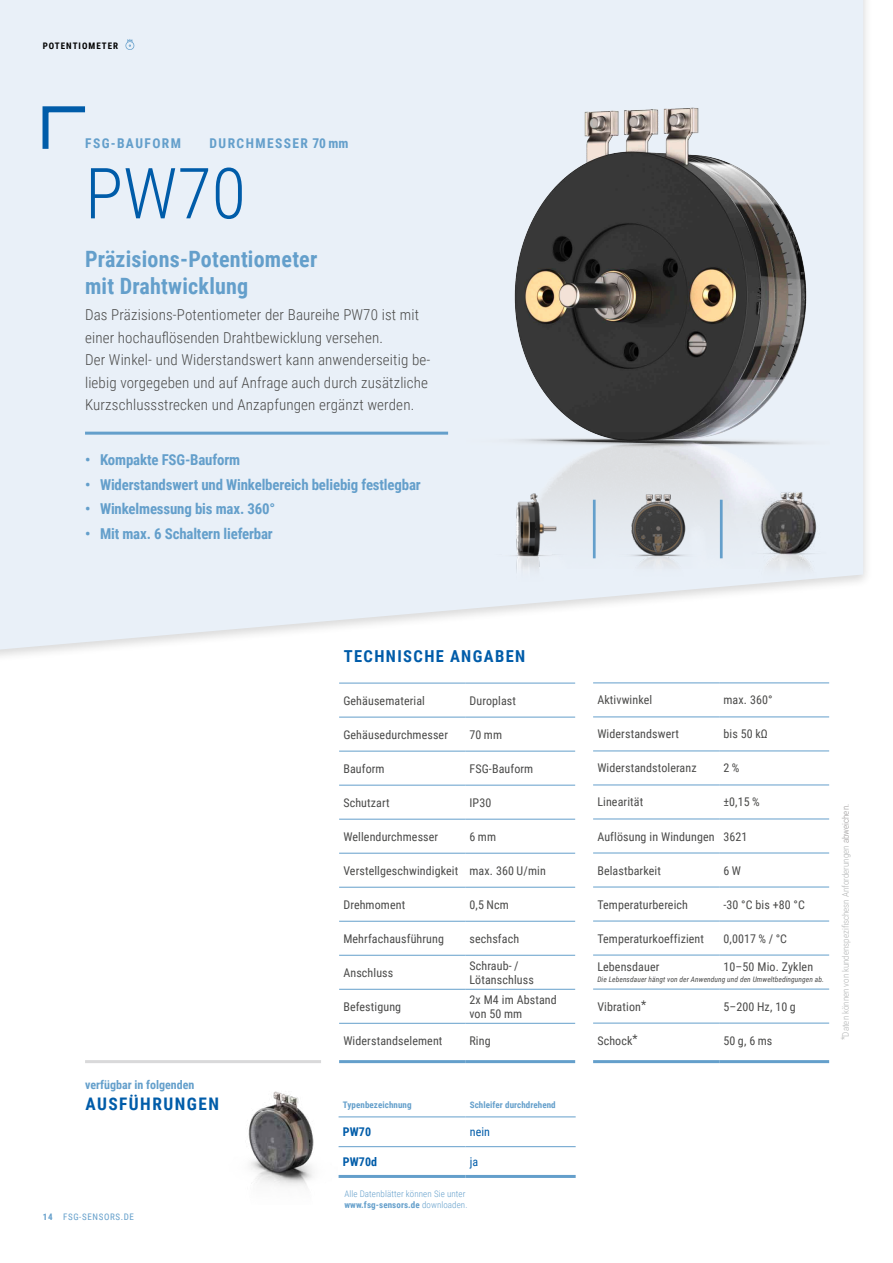
<style>
.page{position:relative;width:893px;height:1263px;background:#fff}
.page>*{position:absolute;margin:0;border:0;box-sizing:border-box;transform-origin:0 0}
.t1{font:300 70.5px "Roboto Condensed";color:#005ca9}
.t2{font:700 22.5px/27px "Roboto Condensed";letter-spacing:.01em;color:#649fcb}
.t3{font:700 17.25px "Roboto Condensed";letter-spacing:.085em;color:#005ca9}
.t4{font:700 16.5px "Roboto Condensed";letter-spacing:.085em;color:#005ca9}
.t5{font:300 15px/22.5px "Roboto Condensed";letter-spacing:.01em;color:#4a4a49}
.t6{font:700 15px "Roboto Condensed";letter-spacing:-.01em;color:#649fcb}
.t7{font:700 13.5px "Roboto Condensed";letter-spacing:.105em;color:#649fcb}
.t8{font:12px/14.4px "Roboto Condensed";letter-spacing:.01em;color:#4a4a49}
.t9{font:700 12px "Roboto Condensed";color:#649fcb}
.t10{font:700 12px "Roboto Condensed";letter-spacing:.01em;color:#005ca9}
.t11{font:12px "Roboto Condensed";letter-spacing:.01em;color:#005ca9}
.t12{font:300 9px/10.8px "Roboto Condensed";letter-spacing:.01em;color:#649fcb}
.t13{font:300 9px "Roboto Condensed";color:#b0b2b2}
.t14{font:700 9px "Roboto Condensed";letter-spacing:.01em;color:#649fcb}
.t15{font:9px "Roboto Condensed";letter-spacing:.075em;color:#649fcb}
.t16{font:700 9px "Roboto Condensed";letter-spacing:.115em;color:#000}
.t17{font:italic 7.5px "Roboto Condensed";letter-spacing:.01em;color:#4a4a49}
.s1{font-weight:700}
.s2{color:#9a9797}
</style>
<div class="page">
<div style="left:0;top:0;width:872px;height:663px;background:#000;opacity:.15"></div>
<svg style="left:0;top:0;width:863px;height:649px;background:#eaf0f8"></svg>
<img style="left:467px;top:106px;width:362px;height:463px">
<hr style="left:85px;top:432px;width:363px;height:3px;background:#649fcb">
<hr style="left:339px;top:751px;width:126px;height:1px;background:#649fcb">
<hr style="left:465px;top:751px;width:110px;height:1px;background:#649fcb">
<hr style="left:339px;top:785px;width:126px;height:1px;background:#649fcb">
<hr style="left:465px;top:785px;width:110px;height:1px;background:#649fcb">
<hr style="left:339px;top:819px;width:126px;height:1px;background:#649fcb">
<hr style="left:465px;top:819px;width:110px;height:1px;background:#649fcb">
<hr style="left:339px;top:853px;width:126px;height:1px;background:#649fcb">
<hr style="left:465px;top:853px;width:110px;height:1px;background:#649fcb">
<hr style="left:339px;top:887px;width:126px;height:1px;background:#649fcb">
<hr style="left:465px;top:887px;width:110px;height:1px;background:#649fcb">
<hr style="left:339px;top:921px;width:126px;height:1px;background:#649fcb">
<hr style="left:465px;top:921px;width:110px;height:1px;background:#649fcb">
<hr style="left:339px;top:1023px;width:126px;height:1px;background:#649fcb">
<hr style="left:465px;top:1023px;width:110px;height:1px;background:#649fcb">
<hr style="left:339px;top:683px;width:126px;height:1px;background:#649fcb">
<hr style="left:465px;top:683px;width:110px;height:1px;background:#649fcb">
<hr style="left:339px;top:717px;width:126px;height:1px;background:#649fcb">
<hr style="left:465px;top:717px;width:110px;height:1px;background:#649fcb">
<hr style="left:339px;top:955px;width:126px;height:1px;background:#649fcb">
<hr style="left:465px;top:955px;width:110px;height:1px;background:#649fcb">
<hr style="left:339px;top:989px;width:126px;height:1px;background:#649fcb">
<hr style="left:465px;top:989px;width:110px;height:1px;background:#649fcb">
<hr style="left:339px;top:1060px;width:126px;height:3px;background:#649fcb">
<hr style="left:465px;top:1060px;width:110px;height:3px;background:#649fcb">
<hr style="left:593px;top:683px;width:126px;height:1px;background:#649fcb">
<hr style="left:719px;top:683px;width:110px;height:1px;background:#649fcb">
<hr style="left:593px;top:717px;width:126px;height:1px;background:#649fcb">
<hr style="left:719px;top:717px;width:110px;height:1px;background:#649fcb">
<hr style="left:593px;top:1023px;width:126px;height:1px;background:#649fcb">
<hr style="left:719px;top:1023px;width:110px;height:1px;background:#649fcb">
<hr style="left:593px;top:751px;width:126px;height:1px;background:#649fcb">
<hr style="left:719px;top:751px;width:110px;height:1px;background:#649fcb">
<hr style="left:593px;top:785px;width:126px;height:1px;background:#649fcb">
<hr style="left:719px;top:785px;width:110px;height:1px;background:#649fcb">
<hr style="left:593px;top:819px;width:126px;height:1px;background:#649fcb">
<hr style="left:719px;top:819px;width:110px;height:1px;background:#649fcb">
<hr style="left:593px;top:853px;width:126px;height:1px;background:#649fcb">
<hr style="left:719px;top:853px;width:110px;height:1px;background:#649fcb">
<hr style="left:593px;top:921px;width:126px;height:1px;background:#649fcb">
<hr style="left:719px;top:921px;width:110px;height:1px;background:#649fcb">
<hr style="left:593px;top:989px;width:126px;height:1px;background:#649fcb">
<hr style="left:719px;top:989px;width:110px;height:1px;background:#649fcb">
<hr style="left:593px;top:887px;width:126px;height:1px;background:#649fcb">
<hr style="left:719px;top:887px;width:110px;height:1px;background:#649fcb">
<hr style="left:593px;top:1060px;width:126px;height:3px;background:#649fcb">
<hr style="left:719px;top:1060px;width:110px;height:3px;background:#649fcb">
<hr style="left:593px;top:955px;width:126px;height:1px;background:#649fcb">
<hr style="left:719px;top:955px;width:110px;height:1px;background:#649fcb">
<img style="left:476px;top:476px;width:108px;height:106px">
<img style="left:612px;top:482px;width:93px;height:94px">
<hr style="left:593px;top:500px;width:3px;height:58px;background:#649fcb">
<hr style="left:720px;top:500px;width:3px;height:58px;background:#649fcb">
<img style="left:734px;top:476px;width:95px;height:104px">
<hr style="left:339px;top:1117px;width:126px;height:1px;background:#649fcb">
<hr style="left:465px;top:1117px;width:111px;height:1px;background:#649fcb">
<hr style="left:339px;top:1146px;width:126px;height:1px;background:#649fcb">
<hr style="left:465px;top:1146px;width:111px;height:1px;background:#649fcb">
<hr style="left:339px;top:1175px;width:126px;height:3px;background:#649fcb">
<hr style="left:465px;top:1175px;width:111px;height:3px;background:#649fcb">
<hr style="left:85px;top:1060px;width:236px;height:3px;background:#d9d9da">
<img style="left:248px;top:1091px;width:91px;height:96px">
<svg style="left:40px;top:103px;width:51px;height:52px;background:#bfd5e9"></svg>
<svg style="left:125px;top:39px;width:10px;height:12px"></svg>
<p class="t16" style="left:43px;top:39px;width:77px">POTENTIOMETER</p>
<p class="t7" style="left:85px;top:134px;width:97px">FSG-BAUFORM</p>
<p class="t7" style="left:210px;top:134px;width:141px">DURCHMESSER 70 mm</p>
<h1 class="t1" style="left:85px;top:144px;width:162px">PW70</h1>
<h2 class="t2" style="left:85px;top:244px;width:234px">Präzisions-Potentiometer mit Drahtwicklung</h2>
<p class="t5" style="left:85px;top:303px;width:347px">Das Präzisions-Potentiometer der Baureihe PW70 ist mit einer hochauflösenden Drahtbewicklung versehen.<br>Der Winkel- und Widerstandswert kann anwenderseitig be&shy;liebig vorgegeben und auf Anfrage auch durch zusätzliche Kurzschlussstrecken und Anzapfungen ergänzt werden.</p>
<p class="t6" style="left:85px;top:450px;width:157px">• Kompakte FSG-Bauform</p>
<p class="t6" style="left:85px;top:474px;width:337px">• Widerstandswert und Winkelbereich beliebig festlegbar</p>
<p class="t6" style="left:85px;top:498px;width:192px">• Winkelmessung bis max. 360°</p>
<p class="t6" style="left:85px;top:523px;width:189px">• Mit max. 6 Schaltern lieferbar</p>
<p class="t9" style="left:85px;top:1076px;width:111px">verfügbar in folgenden</p>
<h3 class="t3" style="left:85px;top:1092px;width:135px">AUSFÜHRUNGEN</h3>
<p class="t15" style="left:43px;top:1211px;width:93px"><span class="s1">14</span> FSG-SENSORS.DE</p>
<h3 class="t4" style="left:344px;top:644px;width:183px">TECHNISCHE ANGABEN</h3>
<p class="t8" style="left:343px;top:693px;width:83px">Gehäusematerial</p>
<p class="t8" style="left:469px;top:693px;width:48px">Duroplast</p>
<p class="t8" style="left:343px;top:727px;width:106px">Gehäusedurchmesser</p>
<p class="t8" style="left:469px;top:727px;width:34px">70 mm</p>
<p class="t8" style="left:343px;top:761px;width:43px">Bauform</p>
<p class="t8" style="left:469px;top:761px;width:65px">FSG-Bauform</p>
<p class="t8" style="left:343px;top:795px;width:48px">Schutzart</p>
<p class="t8" style="left:469px;top:795px;width:23px">IP30</p>
<p class="t8" style="left:343px;top:829px;width:96px">Wellendurchmesser</p>
<p class="t8" style="left:469px;top:829px;width:28px">6 mm</p>
<p class="t8" style="left:343px;top:863px;width:204px">Verstellgeschwindigkeit max. 360 U/min</p>
<p class="t8" style="left:343px;top:897px;width:63px">Drehmoment</p>
<p class="t8" style="left:469px;top:897px;width:41px">0,5 Ncm</p>
<p class="t8" style="left:343px;top:931px;width:102px">Mehrfachausführung</p>
<p class="t8" style="left:469px;top:931px;width:51px">sechsfach</p>
<p class="t8" style="left:343px;top:965px;width:51px">Anschluss</p>
<p class="t8" style="left:469px;top:958px;width:66px">Schraub- /<br>Lötanschluss</p>
<p class="t8" style="left:343px;top:999px;width:59px">Befestigung</p>
<p class="t8" style="left:469px;top:992px;width:89px">2x M4 im Abstand von 50 mm</p>
<p class="t8" style="left:343px;top:1033px;width:101px">Widerstandselement</p>
<p class="t8" style="left:469px;top:1033px;width:23px">Ring</p>
<p class="t14" style="left:343px;top:1099px;width:70px">Typenbezeichnung</p>
<p class="t14" style="left:470px;top:1099px;width:88px">Schleifer durchdrehend</p>
<p class="t10" style="left:343px;top:1123px;width:30px">PW70</p>
<p class="t11" style="left:470px;top:1123px;width:22px">nein</p>
<p class="t10" style="left:343px;top:1153px;width:36px">PW70d</p>
<p class="t11" style="left:470px;top:1153px;width:10px">ja</p>
<p class="t12" style="left:344px;top:1188px;width:125px">Alle Datenblätter können Sie unter <span class="s1">www.fsg-sensors.de</span> downloaden.</p>
<p class="t8" style="left:597px;top:692px;width:56px">Aktivwinkel</p>
<p class="t8" style="left:723px;top:692px;width:51px">max. 360°</p>
<p class="t8" style="left:597px;top:726px;width:83px">Widerstandswert</p>
<p class="t8" style="left:723px;top:726px;width:46px">bis 50 kΩ</p>
<p class="t8" style="left:597px;top:760px;width:101px">Widerstandstoleranz</p>
<p class="t8" style="left:723px;top:760px;width:18px">2 %</p>
<p class="t8" style="left:597px;top:794px;width:47px">Linearität</p>
<p class="t8" style="left:723px;top:794px;width:38px">±0,15 %</p>
<p class="t8" style="left:597px;top:828px;width:152px">Auflösung in Windungen 3621</p>
<p class="t8" style="left:597px;top:863px;width:65px">Belastbarkeit</p>
<p class="t8" style="left:723px;top:863px;width:19px">6 W</p>
<p class="t8" style="left:597px;top:897px;width:92px">Temperaturbereich</p>
<p class="t8" style="left:723px;top:897px;width:83px">-30 °C bis +80 °C</p>
<p class="t8" style="left:597px;top:931px;width:108px">Temperaturkoeffizient</p>
<p class="t8" style="left:723px;top:931px;width:65px">0,0017 % / °C</p>
<p class="t8" style="left:597px;top:959px;width:64px">Lebensdauer</p>
<p class="t8" style="left:723px;top:959px;width:91px">10–50 Mio. Zyklen</p>
<p class="t17" style="left:597px;top:974px;width:228px">Die Lebensdauer hängt von der Anwendung und den Umweltbedingungen ab.</p>
<p class="t8" style="left:597px;top:999px;width:50px">Vibration*</p>
<p class="t8" style="left:723px;top:999px;width:74px">5–200 Hz, 10 g</p>
<p class="t8" style="left:597px;top:1033px;width:42px">Schock*</p>
<p class="t8" style="left:723px;top:1033px;width:50px">50 g, 6 ms</p>
<p class="t13" style="left:839px;top:1040px;width:238px;rotate:-90deg">*Daten können von kundenspezifischesn Anforderungen <span class="s2">abweichen.</span></p>
</div>
